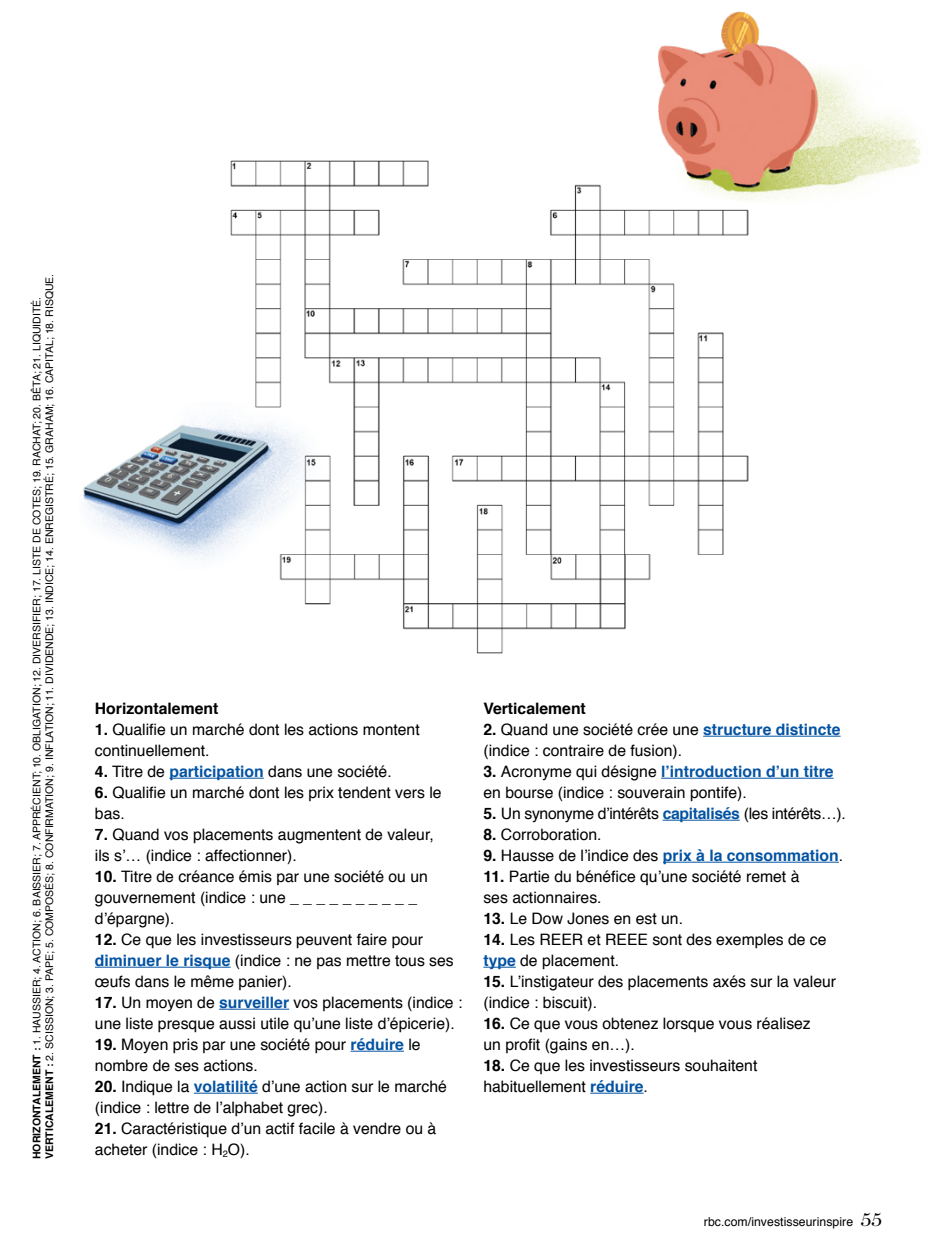
<style>
.page{position:relative;width:945px;height:1260px;background:#fff}
.page>*{position:absolute;margin:0;border:0;box-sizing:border-box;transform-origin:0 0}
.t1{font:15.75px/21px "Helvetica";color:#000}
.t2{font:15.75px "Helvetica";letter-spacing:-.02em;color:#000}
.t3{font:700 15.75px "Helvetica";color:#000}
.t4{font:12.25px "Helvetica";letter-spacing:.005em;color:#000}
.t5{font:10.5px/12.6px "Helvetica";color:#000}
.s1{font-weight:700}
.s2{font-weight:700;color:#0453a3}
.s3{font-family:"Brunel Deck";font-size:18.9px}
</style>
<div class="page">
<img style="left:230px;top:160px;width:519px;height:494px">
<img style="left:83px;top:402px;width:250px;height:168px">
<img style="left:633px;top:11px;width:288px;height:198px">
<hr style="left:169px;top:778px;width:95px;height:1px;background:#0453a3">
<hr style="left:95px;top:967px;width:136px;height:1px;background:#0453a3">
<hr style="left:219px;top:1009px;width:70px;height:1px;background:#0453a3">
<hr style="left:351px;top:1051px;width:53px;height:1px;background:#0453a3">
<hr style="left:194px;top:1093px;width:64px;height:1px;background:#0453a3">
<hr style="left:703px;top:736px;width:138px;height:1px;background:#0453a3">
<hr style="left:661px;top:778px;width:173px;height:1px;background:#0453a3">
<hr style="left:663px;top:820px;width:77px;height:1px;background:#0453a3">
<hr style="left:663px;top:862px;width:176px;height:1px;background:#0453a3">
<hr style="left:483px;top:967px;width:33px;height:1px;background:#0453a3">
<hr style="left:590px;top:1093px;width:54px;height:1px;background:#0453a3">
<p class="t5" style="left:31px;top:1159px;width:887px;rotate:-90deg"><span class="s1">HORIZONTALEMENT :</span> 1. HAUSSIER; 4. ACTION; 6. BAISSIER; 7. APPRÉCIENT; 10. OBLIGATION; 12. DIVERSIFIER; 17. LISTE DE COTES; 19. RACHAT; 20. BÊTA; 21. LIQUIDITÉ.<br><span class="s1">VERTICALEMENT :</span> 2. SCISSION; 3. PAPE; 5. COMPOSÉS; 8. CONFIRMATION; 9. INFLATION; 11. DIVIDENDE; 13. INDICE; 14. ENREGISTRÉ; 15. GRAHAM; 16. CAPITAL; 18. RISQUE.</p>
<p class="t3" style="left:95px;top:696px;width:125px">Horizontalement</p>
<p class="t1" style="left:95px;top:719px;width:326px"><span class="s1">1.</span> Qualifie un marché dont les actions montent continuellement.</p>
<p class="t1" style="left:95px;top:761px;width:298px"><span class="s1">4.</span> Titre de <span class="s2">participation</span> dans une société.</p>
<p class="t1" style="left:95px;top:782px;width:348px"><span class="s1">6.</span> Qualifie un marché dont les prix tendent vers le bas.</p>
<p class="t1" style="left:95px;top:824px;width:340px"><span class="s1">7.</span> Quand vos placements augmentent de valeur, ils s’… (indice : affectionner).</p>
<p class="t1" style="left:95px;top:866px;width:334px"><span class="s1">10.</span> Titre de créance émis par une société ou un gouvernement (indice : une _ _ _ _ _ _ _ _ _ _ d’épargne).</p>
<p class="t1" style="left:95px;top:929px;width:360px"><span class="s1">12.</span> Ce que les investisseurs peuvent faire pour <span class="s2">diminuer le risque</span> (indice : ne pas mettre tous ses œufs dans le même panier).</p>
<p class="t1" style="left:95px;top:992px;width:369px"><span class="s1">17.</span> Un moyen de <span class="s2">surveiller</span> vos placements (indice : une liste presque aussi utile qu’une liste d’épicerie).</p>
<p class="t1" style="left:95px;top:1034px;width:327px"><span class="s1">19.</span> Moyen pris par une société pour <span class="s2">réduire</span> le nombre de ses actions.</p>
<p class="t1" style="left:95px;top:1076px;width:353px"><span class="s1">20.</span> Indique la <span class="s2">volatilité</span> d’une action sur le marché (indice : lettre de l’alphabet grec).</p>
<p class="t1" style="left:95px;top:1118px;width:343px"><span class="s1">21.</span> Caractéristique d’un actif facile à vendre ou à acheter (indice : H<sub>2</sub>O).</p>
<p class="t3" style="left:483px;top:696px;width:104px">Verticalement</p>
<p class="t1" style="left:483px;top:719px;width:359px"><span class="s1">2.</span> Quand une société crée une <span class="s2">structure distincte </span>(indice : contraire de fusion).</p>
<p class="t1" style="left:483px;top:761px;width:352px"><span class="s1">3.</span> Acronyme qui désigne <span class="s2">l’introduction d’un titre </span>en bourse (indice : souverain pontife).</p>
<p class="t2" style="left:483px;top:801px;width:364px"><span class="s1">5.</span> Un synonyme d’intérêts <span class="s2">capitalisés</span> (les intérêts…).</p>
<p class="t1" style="left:483px;top:824px;width:120px"><span class="s1">8.</span> Corroboration.</p>
<p class="t1" style="left:483px;top:845px;width:361px"><span class="s1">9.</span> Hausse de l’indice des <span class="s2">prix à la consommation</span>.</p>
<p class="t1" style="left:483px;top:866px;width:318px"><span class="s1">11.</span> Partie du bénéfice qu’une société remet à ses actionnaires.</p>
<p class="t1" style="left:483px;top:908px;width:201px"><span class="s1">13.</span> Le Dow Jones en est un.</p>
<p class="t1" style="left:483px;top:929px;width:345px"><span class="s1">14.</span> Les REER et REEE sont des exemples de ce <span class="s2">type</span> de placement.</p>
<p class="t1" style="left:483px;top:971px;width:354px"><span class="s1">15.</span> L’instigateur des placements axés sur la valeur (indice : biscuit).</p>
<p class="t1" style="left:483px;top:1013px;width:329px"><span class="s1">16.</span> Ce que vous obtenez lorsque vous réalisez un profit (gains en…).</p>
<p class="t1" style="left:483px;top:1055px;width:276px"><span class="s1">18.</span> Ce que les investisseurs souhaitent habituellement <span class="s2">réduire</span>.</p>
<p class="t4" style="left:704px;top:1212px;width:179px">rbc.com/investisseurinspire <span class="s3">55</span></p>
</div>
